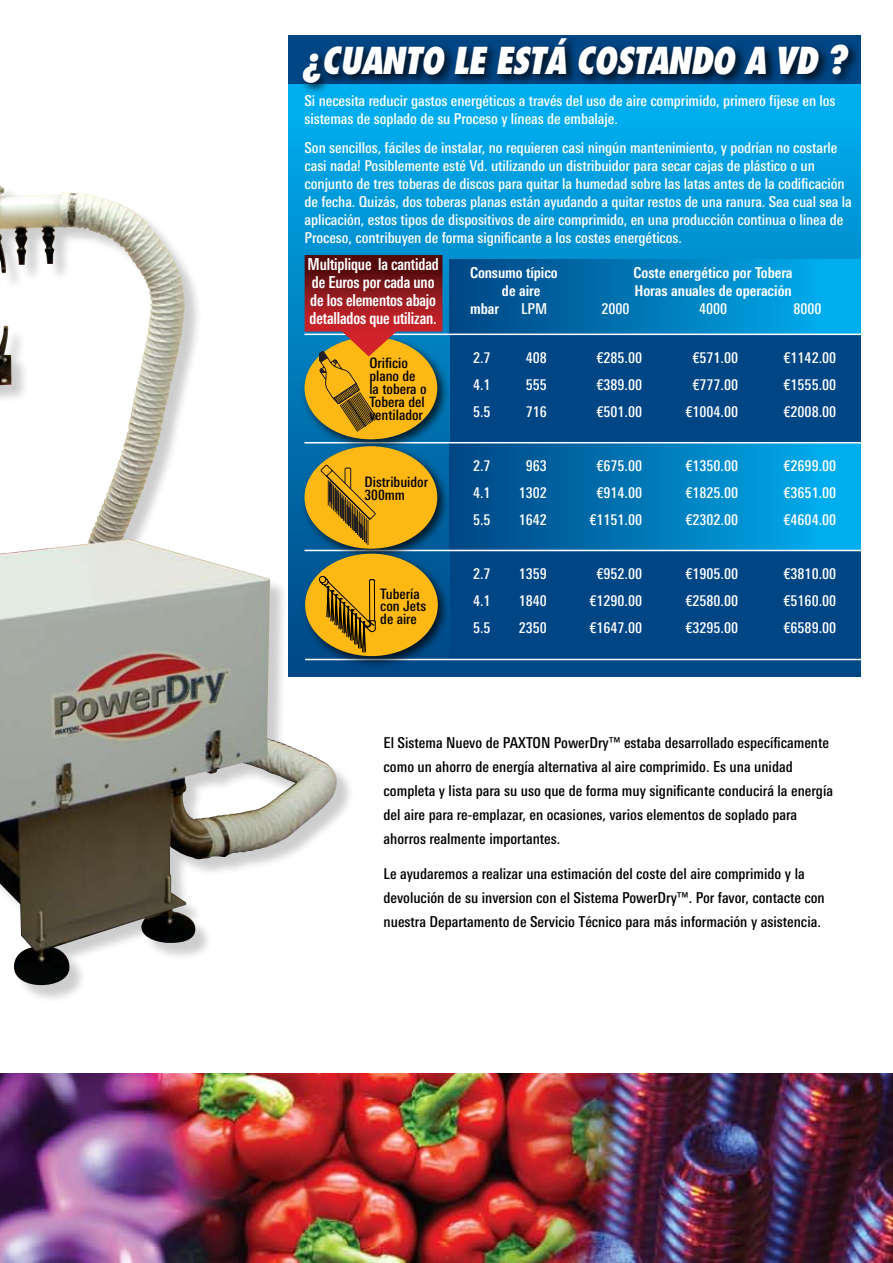
<style>
.page{position:relative;width:893px;height:1263px;background:#fff}
.page>*{position:absolute;margin:0;border:0;box-sizing:border-box;transform-origin:0 0}
.t1{font:italic 800 condensed 36px "Futura";letter-spacing:-.02em;color:#fff}
.t2{font:700 condensed 16.5px/18px "LT Univers";letter-spacing:-.01em;color:#fff;scale:.9 1}
.t3{font:500 condensed 15px/18px "LT Univers";letter-spacing:-.005em;color:#fff}
.t4{font:500 condensed 15px/24px "LT Univers";color:#000}
.t5{font:700 condensed 15px "LT Univers";color:#fff}
.t6{font:500 condensed 14.4px/12.9px "LT Univers";color:#000}
</style>
<div class="page">
<div style="left:0;top:186px;width:406px;height:871px;background:#000;opacity:.2"></div>
<img style="left:0;top:227px;width:152px;height:185px">
<img style="left:0;top:1073px;width:893px;height:190px">
<svg style="left:288px;top:60px;width:572px;height:616px;background:#0095d5"></svg>
<div style="left:450px;top:259px;width:410px;height:75px;background:linear-gradient(to right,#004482,#00b3f4)"></div>
<div style="left:450px;top:443px;width:410px;height:107px;background:linear-gradient(to right,#004481,#00b3f4)"></div>
<div style="left:450px;top:551px;width:410px;height:109px;background:#004685"></div>
<div style="left:450px;top:334px;width:410px;height:109px;background:#004685"></div>
<div style="left:299px;top:34px;width:594px;height:76px;background:#000;opacity:.81"></div>
<hr style="left:304px;top:442px;width:561px;height:1px;background:#fff">
<hr style="left:304px;top:334px;width:561px;height:1px;background:#fff">
<hr style="left:304px;top:550px;width:561px;height:1px;background:#fff">
<hr style="left:305px;top:659px;width:560px;height:1px;background:#fff">
<div style="left:301px;top:333px;width:155px;height:125px;background:#000;opacity:.75"></div>
<div style="left:301px;top:442px;width:155px;height:126px;background:#000;opacity:.75"></div>
<div style="left:305px;top:446px;width:132px;height:103px;background:#fdb813;border-radius:50%"></div>
<svg style="left:320px;top:464px;width:56px;height:82px"></svg>
<div style="left:301px;top:550px;width:156px;height:125px;background:#000;opacity:.75"></div>
<div style="left:305px;top:554px;width:133px;height:102px;background:#fdb813;border-radius:50%"></div>
<svg style="left:318px;top:575px;width:58px;height:78px"></svg>
<svg style="left:305px;top:255px;width:137px;height:178px;background:#a25f2a"></svg>
<h1 class="t1" style="left:302px;top:36px;width:545px">¿CUANTO LE ESTÁ COSTANDO A VD ?</h1>
<p class="t3" style="left:305px;top:91px;width:533px">Si necesita reducir gastos energéticos a través del uso de aire comprimido, primero fíjese en los sistemas de soplado de su Proceso y líneas de embalaje.</p>
<p class="t3" style="left:305px;top:138px;width:549px">Son sencillos, fáciles de instalar, no requieren casi ningún mantenimiento, y podrían no costarle casi nada! Posiblemente esté Vd. utilizando un distribuidor para secar cajas de plástico o un conjunto de tres toberas de discos para quitar la humedad sobre las latas antes de la codificación de fecha. Quizás, dos toberas planas están ayudando a quitar restos de una ranura. Sea cual sea la aplicación, estos tipos de dispositivos de aire comprimido, en una producción continua o línea de Proceso, contribuyen de forma significante a los costes energéticos.</p>
<p class="t2" style="left:308px;top:255px;width:147px">Multiplique la cantidad de Euros por cada uno de los elementos abajo detallados que utilizan.</p>
<p class="t6" style="left:369px;top:357px;width:59px">Orificio plano de la tobera o<br>Tobera del ventilador</p>
<p class="t6" style="left:365px;top:475px;width:65px">Distribuidor<br>300mm</p>
<p class="t6" style="left:380px;top:587px;width:47px">Tubería con Jets de aire</p>
<p class="t5" style="left:470px;top:264px;width:89px">Consumo típico</p>
<p class="t5" style="left:634px;top:264px;width:160px">Coste energético por Tobera</p>
<p class="t5" style="left:502px;top:282px;width:40px">de aire</p>
<p class="t5" style="left:634px;top:282px;width:159px">Horas anuales de operación</p>
<p class="t5" style="left:470px;top:300px;width:31px">mbar</p>
<p class="t3" style="left:521px;top:299px;width:28px">LPM</p>
<p class="t3" style="left:601px;top:299px;width:30px">2000</p>
<p class="t3" style="left:699px;top:299px;width:30px">4000</p>
<p class="t3" style="left:793px;top:299px;width:30px">8000</p>
<p class="t3" style="left:473px;top:348px;width:19px">2.7</p>
<p class="t3" style="left:526px;top:348px;width:23px">408</p>
<p class="t3" style="left:596px;top:348px;width:47px">€285.00</p>
<p class="t3" style="left:692px;top:348px;width:47px">€571.00</p>
<p class="t3" style="left:784px;top:348px;width:54px">€1142.00</p>
<p class="t3" style="left:473px;top:375px;width:19px">4.1</p>
<p class="t3" style="left:526px;top:375px;width:23px">555</p>
<p class="t3" style="left:596px;top:375px;width:47px">€389.00</p>
<p class="t3" style="left:692px;top:375px;width:47px">€777.00</p>
<p class="t3" style="left:784px;top:375px;width:54px">€1555.00</p>
<p class="t3" style="left:473px;top:402px;width:19px">5.5</p>
<p class="t3" style="left:526px;top:402px;width:23px">716</p>
<p class="t3" style="left:596px;top:402px;width:47px">€501.00</p>
<p class="t3" style="left:685px;top:402px;width:54px">€1004.00</p>
<p class="t3" style="left:784px;top:402px;width:54px">€2008.00</p>
<p class="t3" style="left:473px;top:456px;width:19px">2.7</p>
<p class="t3" style="left:526px;top:456px;width:23px">963</p>
<p class="t3" style="left:596px;top:456px;width:47px">€675.00</p>
<p class="t3" style="left:685px;top:456px;width:54px">€1350.00</p>
<p class="t3" style="left:784px;top:456px;width:54px">€2699.00</p>
<p class="t3" style="left:473px;top:483px;width:19px">4.1</p>
<p class="t3" style="left:519px;top:483px;width:30px">1302</p>
<p class="t3" style="left:596px;top:483px;width:47px">€914.00</p>
<p class="t3" style="left:685px;top:483px;width:54px">€1825.00</p>
<p class="t3" style="left:784px;top:483px;width:54px">€3651.00</p>
<p class="t3" style="left:473px;top:510px;width:19px">5.5</p>
<p class="t3" style="left:519px;top:510px;width:30px">1642</p>
<p class="t3" style="left:589px;top:510px;width:54px">€1151.00</p>
<p class="t3" style="left:685px;top:510px;width:54px">€2302.00</p>
<p class="t3" style="left:784px;top:510px;width:54px">€4604.00</p>
<p class="t3" style="left:473px;top:564px;width:19px">2.7</p>
<p class="t3" style="left:519px;top:564px;width:30px">1359</p>
<p class="t3" style="left:596px;top:564px;width:47px">€952.00</p>
<p class="t3" style="left:685px;top:564px;width:54px">€1905.00</p>
<p class="t3" style="left:784px;top:564px;width:54px">€3810.00</p>
<p class="t3" style="left:473px;top:591px;width:19px">4.1</p>
<p class="t3" style="left:519px;top:591px;width:30px">1840</p>
<p class="t3" style="left:589px;top:591px;width:54px">€1290.00</p>
<p class="t3" style="left:685px;top:591px;width:54px">€2580.00</p>
<p class="t3" style="left:784px;top:591px;width:54px">€5160.00</p>
<p class="t3" style="left:473px;top:618px;width:19px">5.5</p>
<p class="t3" style="left:519px;top:618px;width:30px">2350</p>
<p class="t3" style="left:589px;top:618px;width:54px">€1647.00</p>
<p class="t3" style="left:685px;top:618px;width:54px">€3295.00</p>
<p class="t3" style="left:784px;top:618px;width:54px">€6589.00</p>
<p class="t4" style="left:384px;top:731px;width:451px">El Sistema Nuevo de PAXTON PowerDry™ estaba desarrollado específicamente como un ahorro de energía alternativa al aire comprimido. Es una unidad completa y lista para su uso que de forma muy significante conducirá la energía del aire para re-emplazar, en ocasiones, varios elementos de soplado para ahorros realmente importantes.</p>
<p class="t4" style="left:384px;top:862px;width:443px">Le ayudaremos a realizar una estimación del coste del aire comprimido y la devolución de su inversion con el Sistema PowerDry™. Por favor, contacte con nuestra Departamento de Servicio Técnico para más información y asistencia.</p>
</div>
